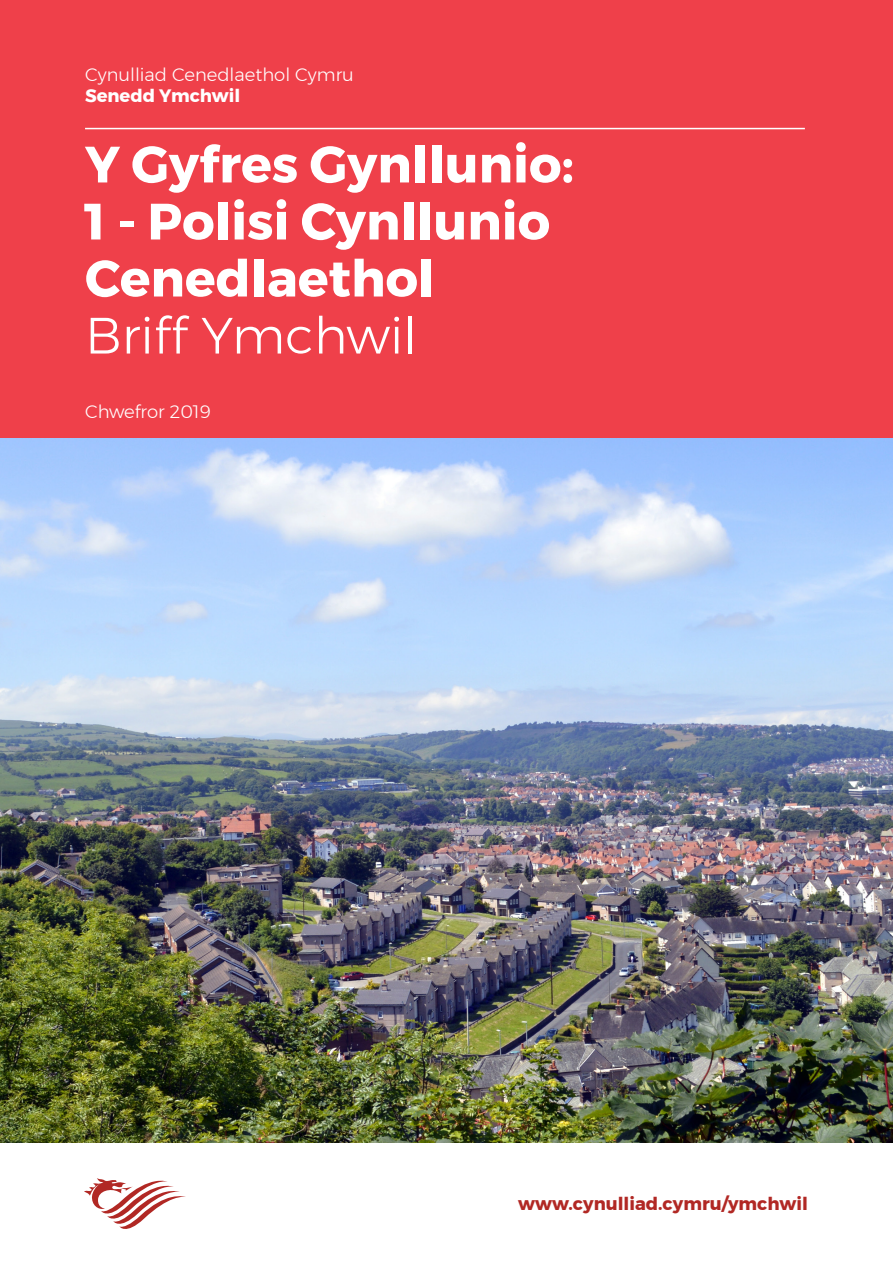
<style>
.page{position:relative;width:893px;height:1263px;background:#fff}
.page>*{position:absolute;margin:0;border:0;box-sizing:border-box;transform-origin:0 0}
.t1{font:700 51px/57px "Montserrat";color:#fff}
.t2{font:300 51px "Montserrat";color:#fff}
.t3{font:300 18px "Montserrat";color:#fff}
.t4{font:700 18px "Montserrat";color:#b12824}
.t5{font:700 18px "Montserrat";color:#fff}
</style>
<div class="page">
<div style="left:0;top:0;width:893px;height:1144px;background:#ef404a"></div>
<hr style="left:85px;top:128px;width:720px;height:1px;background:#fff">
<svg style="left:0;top:1143px;width:893px;height:1px"></svg>
<svg style="left:84px;top:1178px;width:102px;height:51px"></svg>
<img style="left:0;top:438px;width:893px;height:705px">
<p class="t3" style="left:85px;top:61px;width:270px">Cynulliad Cenedlaethol Cymru</p>
<p class="t5" style="left:85px;top:81px;width:157px">Senedd Ymchwil</p>
<p class="t1" style="left:85px;top:136px;width:490px">Y Gyfres Gynllunio:<br>1 - Polisi Cynllunio<br>Cenedlaethol</p>
<p class="t2" style="left:85px;top:297px;width:334px">Briff Ymchwil</p>
<p class="t3" style="left:85px;top:398px;width:127px">Chwefror 2019</p>
<p class="t4" style="left:518px;top:1189px;width:291px">www.cynulliad.cymru/ymchwil</p>
</div>
